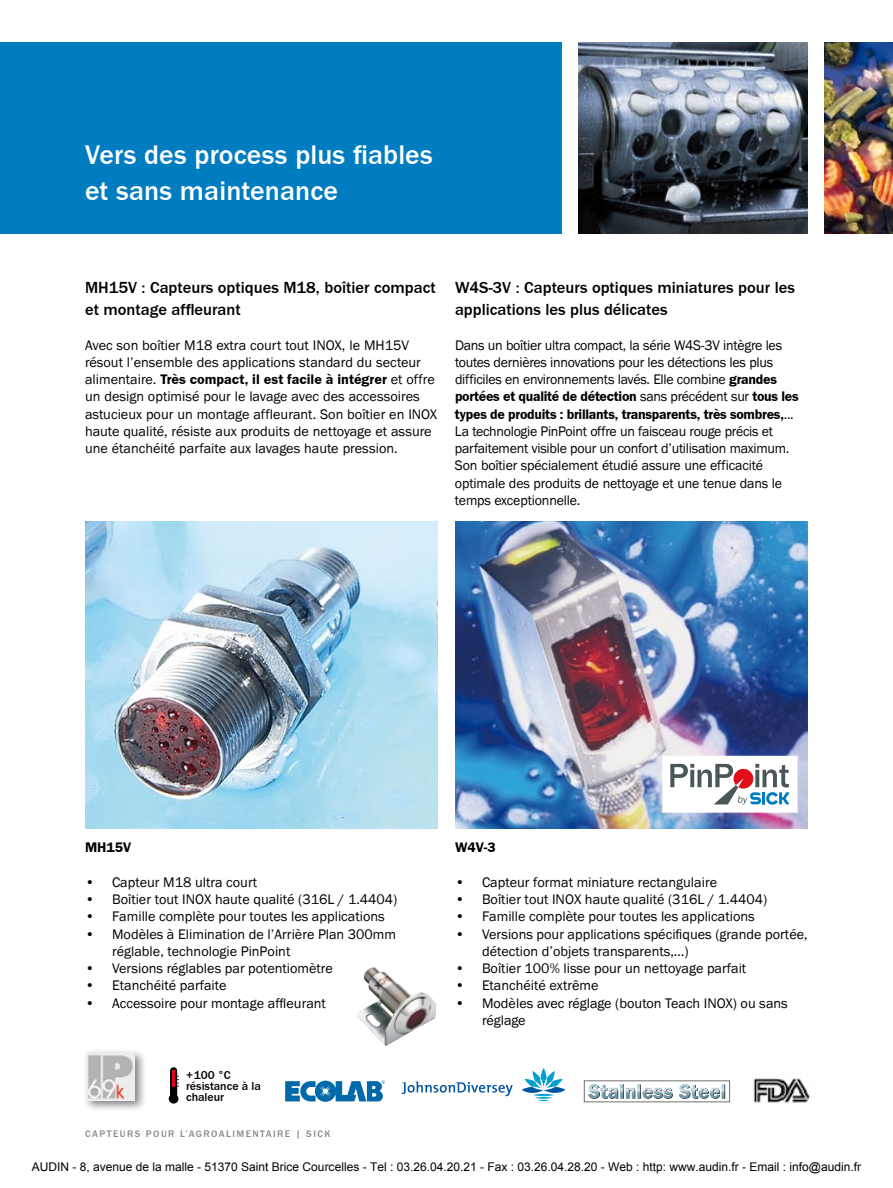
<style>
.page{position:relative;width:893px;height:1188px;background:#fff}
.page>*{position:absolute;margin:0;border:0;box-sizing:border-box;transform-origin:0 0}
.t1{font:500 27.75px/36px "SICK Franklin";letter-spacing:.005em;color:#fff}
.t2{font:500 16.5px/22.5px "SICK Franklin";color:#000}
.t3{font:14.25px/17.2px "SICK Franklin";color:#000}
.t4{font:14.25px/17.2px "SICK Franklin";letter-spacing:-.02em;color:#000}
.t5{font:700 14.25px "SICK Franklin";color:#000}
.t6{font:12px "Arial";color:#000}
.t7{font:500 12px/11.2px "SICK Franklin";color:#000}
.t8{font:500 9.75px "SICK Franklin";letter-spacing:.15em;color:#87888a}
.s1{font-weight:700}
</style>
<div class="page">
<img style="left:85px;top:522px;width:353px;height:306px">
<img style="left:455px;top:522px;width:353px;height:306px">
<div style="left:0;top:43px;width:561px;height:191px;background:#007cc0"></div>
<img style="left:578px;top:43px;width:230px;height:191px">
<img style="left:825px;top:43px;width:68px;height:191px">
<svg style="left:658px;top:752px;width:143px;height:65px"></svg>
<svg style="left:402px;top:1082px;width:111px;height:15px"></svg>
<svg style="left:535px;top:1097px;width:17px;height:4px"></svg>
<hr style="left:533px;top:1094px;width:21px;height:2px;background:#00a0d1;border-radius:50%">
<svg style="left:525px;top:1071px;width:38px;height:17px"></svg>
<svg style="left:522px;top:1087px;width:22px;height:6px"></svg>
<svg style="left:544px;top:1087px;width:21px;height:6px"></svg>
<img style="left:753px;top:1078px;width:57px;height:25px">
<svg style="left:285px;top:1080px;width:100px;height:22px"></svg>
<div style="left:584px;top:1080px;width:146px;height:22px;border:1px solid #707172"></div>
<svg style="left:588px;top:1084px;width:137px;height:15px"></svg>
<svg style="left:169px;top:1067px;width:10px;height:37px"></svg>
<div style="left:82px;top:1048px;width:65px;height:65px;background:#000;opacity:.5"></div>
<img style="left:86px;top:1052px;width:49px;height:49px">
<img style="left:357px;top:967px;width:80px;height:79px">
<h1 class="t1" style="left:85px;top:137px;width:349px">Vers des process plus fiables et sans maintenance</h1>
<p class="t2" style="left:85px;top:276px;width:352px">MH15V : Capteurs optiques M18, boîtier compact et montage affleurant</p>
<p class="t3" style="left:85px;top:336px;width:354px">Avec son boîtier M18 extra court tout INOX, le MH15V résout l’ensemble des applications standard du secteur alimentaire. <span class="s1">Très compact, il est facile à intégrer</span> et offre un design optimisé pour le lavage avec des accessoires astucieux pour un montage affleurant. Son boîtier en INOX haute qualité, résiste aux produits de nettoyage et assure une étanchéité parfaite aux lavages haute pression.</p>
<p class="t2" style="left:455px;top:276px;width:341px">W4S-3V : Capteurs optiques miniatures pour les applications les plus délicates</p>
<p class="t4" style="left:455px;top:336px;width:345px">Dans un boîtier ultra compact, la série W4S-3V intègre les toutes dernières innovations pour les détections les plus difficiles en environnements lavés. Elle combine <span class="s1">grandes portées et qualité de détection</span> sans précédent sur <span class="s1">tous les types de produits : brillants, transparents, très sombres,</span>...<br>La technologie PinPoint offre un faisceau rouge précis et parfaitement visible pour un confort d’utilisation maximum.<br>Son boîtier spécialement étudié assure une efficacité optimale des produits de nettoyage et une tenue dans le temps exceptionnelle.</p>
<p class="t5" style="left:85px;top:839px;width:48px">MH15V</p>
<p class="t3" style="left:85px;top:874px;width:174px">• Capteur M18 ultra court</p>
<p class="t3" style="left:85px;top:891px;width:314px">• Boîtier tout INOX haute qualité (316L / 1.4404)</p>
<p class="t3" style="left:85px;top:908px;width:301px">• Famille complète pour toutes les applications</p>
<p class="t3" style="left:112px;top:925px;width:286px;text-indent:-27px">• Modèles à Elimination de l’Arrière Plan 300mm réglable, technologie PinPoint</p>
<p class="t3" style="left:85px;top:960px;width:249px">• Versions réglables par potentiomètre</p>
<p class="t3" style="left:85px;top:977px;width:143px">• Etanchéité parfaite</p>
<p class="t3" style="left:85px;top:994px;width:242px">• Accessoire pour montage affleurant</p>
<p class="t7" style="left:186px;top:1069px;width:76px">+100 °C résistance à la chaleur</p>
<p class="t8" style="left:85px;top:1128px;width:155px">Cap teurs pour l’Agroalime</p>
<p class="t8" style="left:252px;top:1128px;width:80px">ntai re | SICK</p>
<p class="t5" style="left:455px;top:839px;width:42px">W4V-3</p>
<p class="t3" style="left:455px;top:874px;width:264px">• Capteur format miniature rectangulaire</p>
<p class="t3" style="left:455px;top:891px;width:314px">• Boîtier tout INOX haute qualité (316L / 1.4404)</p>
<p class="t3" style="left:455px;top:908px;width:301px">• Famille complète pour toutes les applications</p>
<p class="t3" style="left:482px;top:925px;width:327px;text-indent:-27px">• Versions pour applications spécifiques (grande portée, détection d’objets transparents,…)</p>
<p class="t3" style="left:455px;top:960px;width:293px">• Boîtier 100% lisse pour un nettoyage parfait</p>
<p class="t3" style="left:455px;top:977px;width:145px">• Etanchéité extrême</p>
<p class="t3" style="left:482px;top:994px;width:307px;text-indent:-27px">• Modèles avec réglage (bouton Teach INOX) ou sans réglage</p>
<p class="t6" style="left:32px;top:1159px;width:831px">AUDIN - 8, avenue de la malle - 51370 Saint Brice Courcelles - Tel : 03.26.04.20.21 - Fax : 03.26.04.28.20 - Web : http: www.audin.fr - Email : info@audin.fr</p>
</div>
